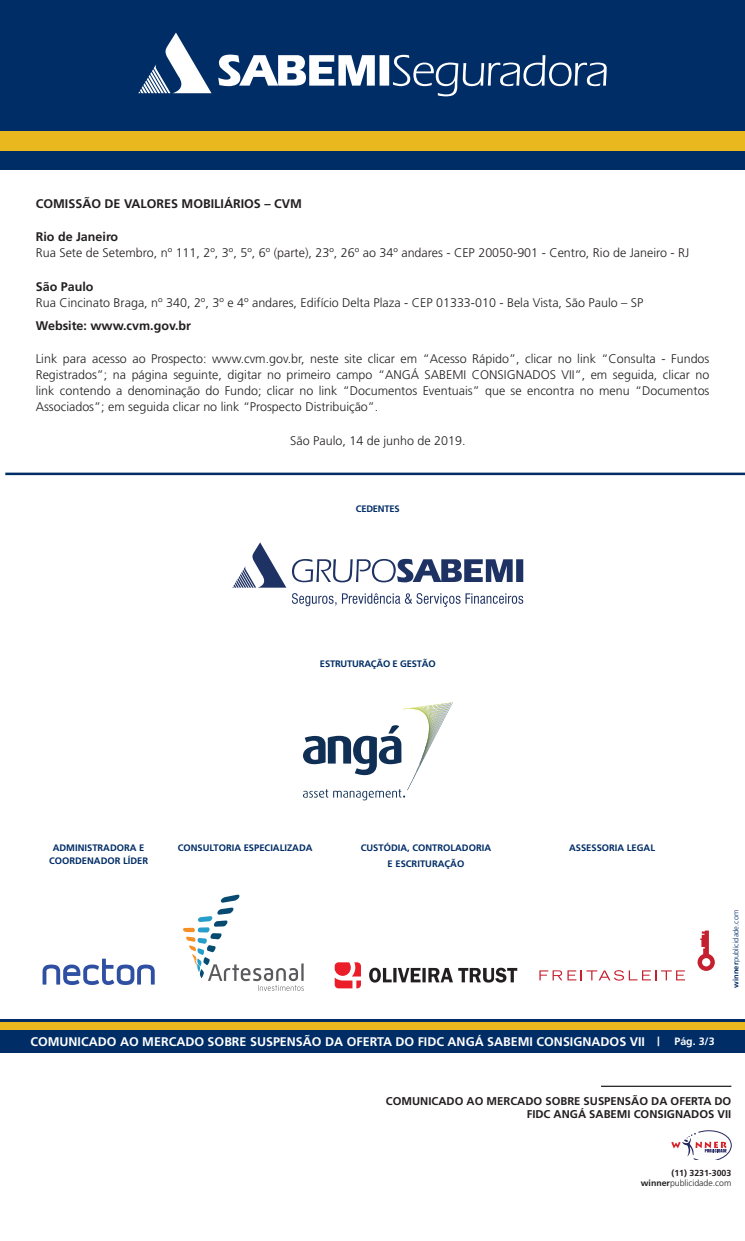
<style>
.page{position:relative;width:745px;height:1241px;background:#fff}
.page>*{position:absolute;margin:0;border:0;box-sizing:border-box;transform-origin:0 0}
.TEXTO{font:300 12.5px/15.9px "Frutiger";color:#231f20;text-align:justify}
.t1{font:700 12.5px "Frutiger";color:#fff}
.TEXTO-2{font:700 12.5px "Frutiger";color:#231f20}
.t2{font:700 11.25px "Frutiger";color:#231f20}
.t3{font:700 9.38px "Frutiger";color:#002d66}
.t4{font:700 9.38px "Frutiger";letter-spacing:-.02em;color:#002d66}
.t5{font:300 8.75px "Frutiger";color:#231f20}
.t6{font:700 8.75px "Frutiger";color:#231f20}
.t7{font:300 7.5px "Frutiger";color:#002d66}
.s1{font-weight:700}
.s2{font-size:10.62px}
</style>
<div class="page">
<div style="left:0;top:0;width:744px;height:151px;background:#002d66"></div>
<div style="left:0;top:151px;width:744px;height:19px;background:#002d66"></div>
<div style="left:0;top:131px;width:744px;height:20px;background:#e9b81e"></div>
<svg style="left:138px;top:33px;width:73px;height:60px"></svg>
<svg style="left:218px;top:55px;width:388px;height:41px"></svg>
<div style="left:0;top:1018px;width:744px;height:6px;background:#002d66"></div>
<div style="left:0;top:1026px;width:744px;height:26px;background:#002d66"></div>
<div style="left:0;top:1022px;width:744px;height:7px;background:#e9b81e"></div>
<hr style="left:600px;top:1085px;width:130px;height:1px;background:#231f20">
<svg style="left:671px;top:1130px;width:59px;height:29px"></svg>
<hr style="left:5px;top:472px;width:739px;height:3px;background:#002d66">
<svg style="left:232px;top:542px;width:54px;height:45px"></svg>
<svg style="left:292px;top:559px;width:231px;height:23px"></svg>
<svg style="left:292px;top:593px;width:231px;height:13px"></svg>
<svg style="left:303px;top:709px;width:147px;height:91px"></svg>
<svg style="left:403px;top:702px;width:49px;height:7px"></svg>
<svg style="left:183px;top:894px;width:120px;height:97px"></svg>
<svg style="left:369px;top:967px;width:148px;height:15px"></svg>
<svg style="left:334px;top:962px;width:27px;height:26px"></svg>
<svg style="left:697px;top:930px;width:17px;height:40px"></svg>
<svg style="left:539px;top:970px;width:145px;height:10px"></svg>
<svg style="left:43px;top:958px;width:112px;height:26px"></svg>
<p class="TEXTO-2" style="left:36px;top:196px;width:267px">COMISSÃO DE VALORES MOBILIÁRIOS – CVM</p>
<p class="TEXTO-2" style="left:36px;top:229px;width:84px">Rio de Janeiro</p>
<p class="TEXTO" style="left:36px;top:245px;width:654px">Rua Sete de Setembro, nº 111, 2º, 3º, 5º, 6º (parte), 23º, 26º ao 34º andares - CEP 20050-901 - Centro, Rio de Janeiro - RJ</p>
<p class="TEXTO-2" style="left:36px;top:279px;width:59px">São Paulo</p>
<p class="TEXTO" style="left:36px;top:294px;width:608px">Rua Cincinato Braga, nº 340, 2º, 3º e 4º andares, Edifício Delta Plaza - CEP 01333-010 - Bela Vista, São Paulo – SP</p>
<p class="TEXTO-2" style="left:36px;top:318px;width:157px">Website: www.cvm.gov.br</p>
<p class="TEXTO" style="left:36px;top:351px;width:674px">Link para acesso ao Prospecto: www.cvm.gov.br, neste site clicar em “Acesso Rápido”, clicar no link “Consulta - Fundos Registrados”; na página seguinte, digitar no primeiro campo “ANGÁ SABEMI CONSIGNADOS VII”, em seguida, clicar no link contendo a denominação do Fundo; clicar no link “Documentos Eventuais” que se encontra no menu “Documentos Associados”; em seguida clicar no link “Prospecto Distribuição”.</p>
<p class="TEXTO" style="left:290px;top:433px;width:177px">São Paulo, 14 de junho de 2019.</p>
<p class="t4" style="left:355px;top:503px;width:46px">CEDENTES</p>
<p class="t4" style="left:320px;top:658px;width:117px">ESTRUTURAÇÃO E GESTÃO</p>
<p class="t3" style="left:178px;top:842px;width:136px">CONSULTORIA ESPECIALIZADA</p>
<p class="t3" style="left:360px;top:842px;width:132px">CUSTÓDIA, CONTROLADORIA</p>
<p class="t3" style="left:387px;top:857px;width:78px">E ESCRITURAÇÃO</p>
<p class="t3" style="left:53px;top:841px;width:93px">ADMINISTRADORA E</p>
<p class="t3" style="left:568px;top:842px;width:87px">ASSESSORIA LEGAL</p>
<p class="t3" style="left:49px;top:855px;width:100px">COORDENADOR LÍDER</p>
<p class="t7" style="left:731px;top:987px;width:79px;rotate:-90deg"><span class="s1">winner</span>publicidade.com</p>
<p class="t1" style="left:30px;top:1034px;width:685px">COMUNICADO AO MERCADO SOBRE SUSPENSÃO DA OFERTA DO FIDC ANGÁ SABEMI CONSIGNADOS VII | <span class="s2">Pág. 3/3</span></p>
<p class="t2" style="left:385px;top:1093px;width:347px">COMUNICADO AO MERCADO SOBRE SUSPENSÃO DA OFERTA DO</p>
<p class="t2" style="left:526px;top:1107px;width:206px">FIDC ANGÁ SABEMI CONSIGNADOS VII</p>
<p class="t6" style="left:671px;top:1167px;width:61px">(11) 3231-3003</p>
<p class="t5" style="left:640px;top:1177px;width:92px"><span class="s1">winner</span>publicidade.com</p>
</div>
